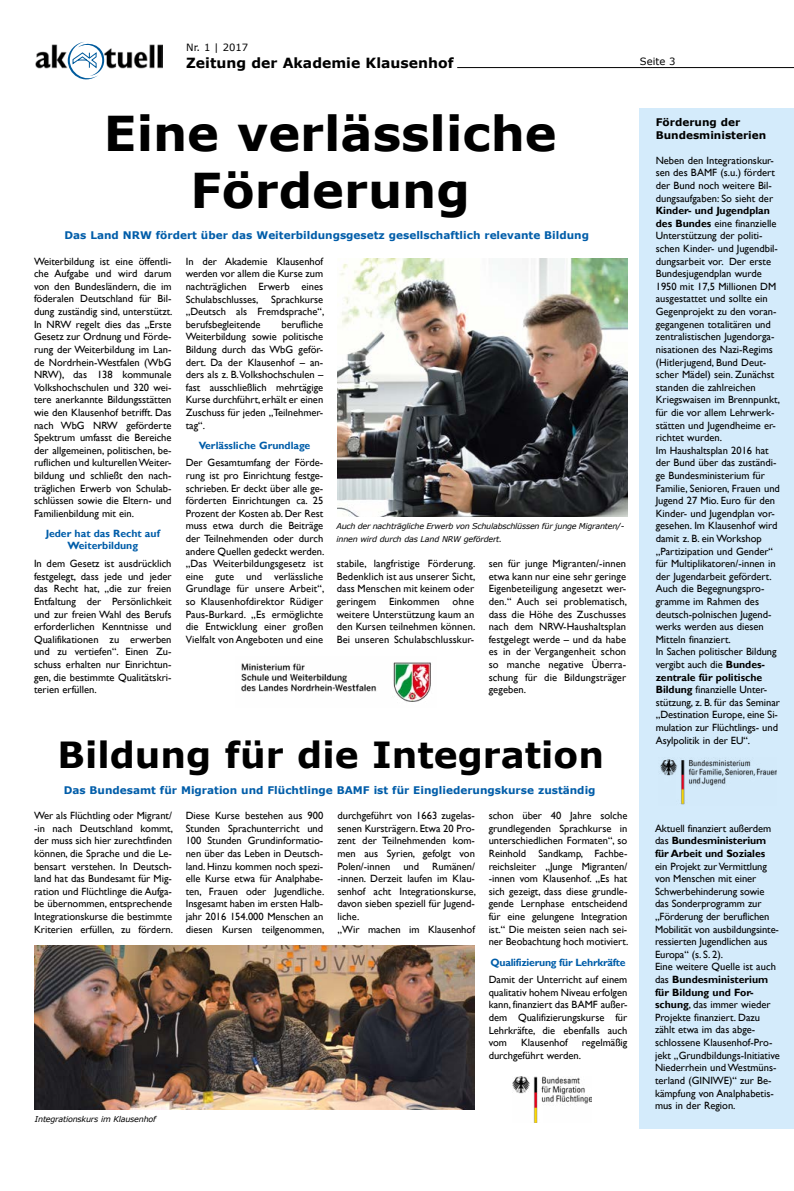
<style>
.page{position:relative;width:794px;height:1191px;background:#fff}
.page>*{position:absolute;margin:0;border:0;box-sizing:border-box;transform-origin:0 0}
.t1{font:700 48px/57.6px "Verdana";color:#000;text-align:center}
.t2{font:700 36px "Verdana";color:#000}
.t3{font:700 14px "Verdana";color:#000}
.t4{font:10.5px/12.6px "Gill Sans";color:#000;text-align:justify}
.t5{font:700 10.5px "Verdana";color:#005da9}
.t6{font:700 10.5px/12.6px "Gill Sans";letter-spacing:-.01em;color:#000}
.t7{font:700 10.5px/12px "Gill Sans";color:#005da9;text-align:center}
.t8{font:700 10.5px/12.6px "Verdana";color:#000}
.t9{font:700 10.5px "Gill Sans";letter-spacing:-.025em;color:#005da9}
.t10{font:10px "Verdana";color:#000}
.t11{font:italic 8px/12.6px "Verdana";letter-spacing:-.025em;color:#000}
.s1{font-weight:700}
.s2{font-weight:400}
</style>
<div class="page">
<img style="left:35px;top:44px;width:128px;height:25px">
<svg style="left:68px;top:42px;width:36px;height:37px"></svg>
<hr style="left:457px;top:67px;width:337px;height:1px;background:#000">
<div style="left:639px;top:108px;width:155px;height:1020px;background:#d4ebfb"></div>
<img style="left:241px;top:662px;width:190px;height:40px">
<img style="left:35px;top:945px;width:439px;height:164px">
<img style="left:512px;top:1076px;width:79px;height:46px">
<img style="left:660px;top:759px;width:116px;height:46px">
<img style="left:337px;top:259px;width:290px;height:257px">
<p class="t10" style="left:186px;top:41px;width:63px">Nr. 1 | 2017</p>
<h3 class="t3" style="left:186px;top:53px;width:269px">Zeitung der Akademie Klausenhof</h3>
<p class="t10" style="left:640px;top:54px;width:37px">Seite 3</p>
<h1 class="t1" style="left:104px;top:103px;width:454px">Eine verlässliche<br>Förderung</h1>
<p class="t4" style="left:34px;top:255px;width:140px">Weiterbildung ist eine öffentli&shy;che Aufgabe und wird darum von den Bundesländern, die im föderalen Deutschland für Bil&shy;dung zuständig sind, unterstützt.<br>In NRW regelt dies das „Erste Gesetz zur Ordnung und Förde&shy;rung der Weiterbildung im Lan&shy;de Nordrhein-Westfalen (WbG NRW), das 138 kommunale Volkshochschulen und 320 wei&shy;tere anerkannte Bildungsstätten wie den Klausenhof betrifft. Das nach WbG NRW geförderte Spektrum umfasst die Bereiche der allgemeinen, politischen, be&shy;ruflichen und kulturellen Weiter&shy;bildung und schließt den nach&shy;träglichen Erwerb von Schulab&shy;schlüssen sowie die Eltern- und Familienbildung mit ein.</p>
<p class="t7" style="left:46px;top:528px;width:116px">Jeder hat das Recht auf<br>Weiterbildung</p>
<p class="t4" style="left:34px;top:557px;width:139px">In dem Gesetz ist ausdrücklich festgelegt, dass jede und jeder das Recht hat, „die zur freien Entfaltung der Persönlichkeit und zur freien Wahl des Berufs erforderlichen Kenntnisse und Qualifikationen zu erwerben und zu vertiefen“. Einen Zu&shy;schuss erhalten nur Einrichtun&shy;gen, die bestimmte Qualitätskri&shy;terien erfüllen.</p>
<p class="t5" style="left:65px;top:228px;width:526px">Das Land NRW fördert über das Weiterbildungsgesetz gesellschaftlich relevante Bildung</p>
<p class="t4" style="left:186px;top:255px;width:140px">In der Akademie Klausenhof werden vor allem die Kurse zum nachträglichen Erwerb eines Schulabschlusses, Sprachkurse „Deutsch als Fremdsprache“, berufsbegleitende</p>
<p class="t4" style="left:186px;top:318px;width:139px;text-indent:96px">berufliche Weiterbildung sowie politische Bildung durch das WbG geför&shy;dert. Da der Klausenhof – an&shy;ders als z. B. Volkshochschulen – fast ausschließlich mehrtägige Kurse durchführt, erhält er einen Zuschuss für jeden „Teilnehmer&shy;tag“.</p>
<p class="t7" style="left:199px;top:440px;width:113px">Verlässliche Grundlage</p>
<p class="t4" style="left:186px;top:457px;width:140px">Der Gesamtumfang der Förde&shy;rung ist pro Einrichtung festge&shy;schrieben. Er deckt über alle ge&shy;förderten Einrichtungen ca. 25<br>Prozent der Kosten ab. Der Rest muss etwa durch die Beiträge der Teilnehmenden oder durch andere Quellen gedeckt werden. „Das Weiterbildungsgesetz ist eine gute und verlässliche Grundlage für unsere Arbeit“, so Klausenhofdirektor Rüdiger Paus-Burkard. „Es ermöglichte die Entwicklung einer großen Vielfalt von Angeboten und eine</p>
<p class="t11" style="left:336px;top:520px;width:289px">Auch der nachträgliche Erwerb von Schulabschlüssen für junge Migranten/- innen wird durch das Land NRW gefördert.</p>
<p class="t4" style="left:337px;top:557px;width:140px">stabile, langfristige Förderung.<br>Bedenklich ist aus unserer Sicht, dass Menschen mit keinem oder geringem Einkommen ohne weitere Unterstützung kaum an den Kursen teilnehmen können.<br>Bei unseren Schulabschlusskur-</p>
<p class="t4" style="left:489px;top:557px;width:140px">sen für junge Migranten/-innen etwa kann nur eine sehr geringe Eigenbeteiligung angesetzt wer&shy;den.“ Auch sei problematisch, dass die Höhe des Zuschusses nach dem NRW-Haushaltsplan festgelegt werde – und da habe es in der Vergangenheit schon so manche negative Überra&shy;schung für die Bildungsträger gegeben.</p>
<h2 class="t2" style="left:58px;top:729px;width:548px">Bildung für die Integration</h2>
<p class="t5" style="left:64px;top:782px;width:533px">Das Bundesamt für Migration und Flüchtlinge BAMF ist für Eingliederungskurse zuständig</p>
<p class="t4" style="left:34px;top:809px;width:141px">Wer als Flüchtling oder Migrant/ -in nach Deutschland kommt, der muss sich hier zurechtfinden können, die Sprache und die Le&shy;bensart verstehen. In Deutsch&shy;land hat das Bundesamt für Mig&shy;ration und Flüchtlinge die Aufga&shy;be übernommen, entsprechende Integrationskurse die bestimmte Kriterien erfüllen, zu fördern.</p>
<p class="t4" style="left:186px;top:809px;width:140px">Diese Kurse bestehen aus 900<br>Stunden Sprachunterricht und 100 Stunden Grundinformatio&shy;nen über das Leben in Deutsch&shy;land. Hinzu kommen noch spezi&shy;elle Kurse etwa für Analphabe&shy;ten, Frauen oder Jugendliche.<br>Insgesamt haben im ersten Halb&shy;jahr 2016 154.000 Menschen an diesen Kursen teilgenommen,</p>
<p class="t4" style="left:337px;top:809px;width:140px;text-align:left">durchgeführt von 1663 zugelas&shy;senen Kursträgern. Etwa 20 Pro&shy;zent der Teilnehmenden kom&shy;men aus Syrien, gefolgt von<br>Polen/-innen und Rumänen/ -innen. Derzeit laufen im Klau&shy;senhof acht Integrationskurse, davon sieben speziell für Jugend&shy;liche.<br>„Wir machen im Klausenhof</p>
<p class="t4" style="left:488px;top:809px;width:141px">schon über 40 Jahre solche grundlegenden Sprachkurse in unterschiedlichen Formaten“, so Reinhold Sandkamp, Fachbe&shy;reichsleiter „Junge Migranten/ -innen vom Klausenhof. „Es hat sich gezeigt, dass diese grundle&shy;gende Lernphase entscheidend für eine gelungene Integration ist.“ Die meisten seien nach sei&shy;ner Beobachtung hoch motiviert.</p>
<p class="t9" style="left:490px;top:956px;width:136px">Qualifizierung für Lehrkräfte</p>
<p class="t4" style="left:488px;top:973px;width:140px">Damit der Unterricht auf einem qualitativ hohem Niveau erfolgen kann, finanziert das BAMF außer&shy;dem Qualifizierungskurse für Lehrkräfte, die ebenfalls auch vom</p>
<p class="t4" style="left:521px;top:1036px;width:48px">Klausenhof</p>
<p class="t4" style="left:582px;top:1036px;width:47px">regelmäßig</p>
<p class="t4" style="left:488px;top:1049px;width:94px">durchgeführt werden.</p>
<p class="t11" style="left:35px;top:1112px;width:123px">Integrationskurs im Klausenhof</p>
<p class="t8" style="left:656px;top:116px;width:112px">Förderung der<br>Bundesministerien</p>
<p class="t4" style="left:656px;top:154px;width:121px;text-align:left">Neben den Integrationskur&shy;sen des BAMF (s.u.) fördert der Bund noch weitere Bil&shy;dungsaufgaben: So sieht der</p>
<p class="t4" style="left:656px;top:205px;width:126px;text-align:left"><span class="s1">Kinder- und Jugendplan des Bundes</span> eine finanzielle<br>Unterstützung der politi&shy;schen Kinder- und Jugendbil&shy;dungsarbeit vor. Der erste<br>Bundesjugendplan wurde<br>1950 mit 17,5 Millionen DM ausgestattet und sollte ein<br>Gegenprojekt zu den voran&shy;gegangenen totalitären und zentralistischen Jugendorga&shy;nisationen des Nazi-Regims (Hitlerjugend, Bund Deut&shy;scher Mädel) sein. Zunächst standen die zahlreichen<br>Kriegswaisen im Brennpunkt, für die vor allem Lehrwerk&shy;stätten und Jugendheime er&shy;richtet wurden.<br>Im Haushaltsplan 2016 hat der Bund über das zuständi&shy;ge Bundesministerium für<br>Familie, Senioren, Frauen und<br>Jugend 27 Mio. Euro für den<br>Kinder- und Jugendplan vor&shy;gesehen. Im Klausenhof wird damit z. B. ein Workshop „Partizipation und Gender“ für Multiplikatoren/-innen in der Jugendarbeit gefördert.<br>Auch die Begegnungspro&shy;gramme im Rahmen des deutsch-polnischen Jugend&shy;werks werden aus diesen<br>Mitteln finanziert.<br>In Sachen politischer Bildung vergibt auch die <span class="s1">Bundes&shy;zentrale für politische<br>Bildung</span> finanzielle Unter&shy;stützung, z. B. für das Seminar „Destination Europe, eine Si&shy;mulation zur Flüchtlings- und<br>Asylpolitik in der EU“.</p>
<p class="t6" style="left:655px;top:822px;width:118px"><span class="s2">Aktuell finanziert außerdem das</span> Bundesministerium für Arbeit und Soziales</p>
<p class="t4" style="left:655px;top:860px;width:126px;text-align:left">ein Projekt zur Vermittlung von Menschen mit einer<br>Schwerbehinderung sowie das Sonderprogramm zur „Förderung der beruflichen<br>Mobilität von ausbildungsinte&shy;ressierten Jugendlichen aus<br>Europa“ (s. S. 2).<br>Eine weitere Quelle ist auch das <span class="s1">Bundesministerium für Bildung und For&shy;schung</span>, das immer wieder<br>Projekte finanziert. Dazu zählt etwa im das abge&shy;schlossene Klausenhof-Pro&shy;jekt „Grundbildungs-Initiative<br>Niederrhein und Westmüns&shy;terland (GINIWE)“ zur Be&shy;kämpfung von Analphabetis&shy;mus in der Region.</p>
</div>
